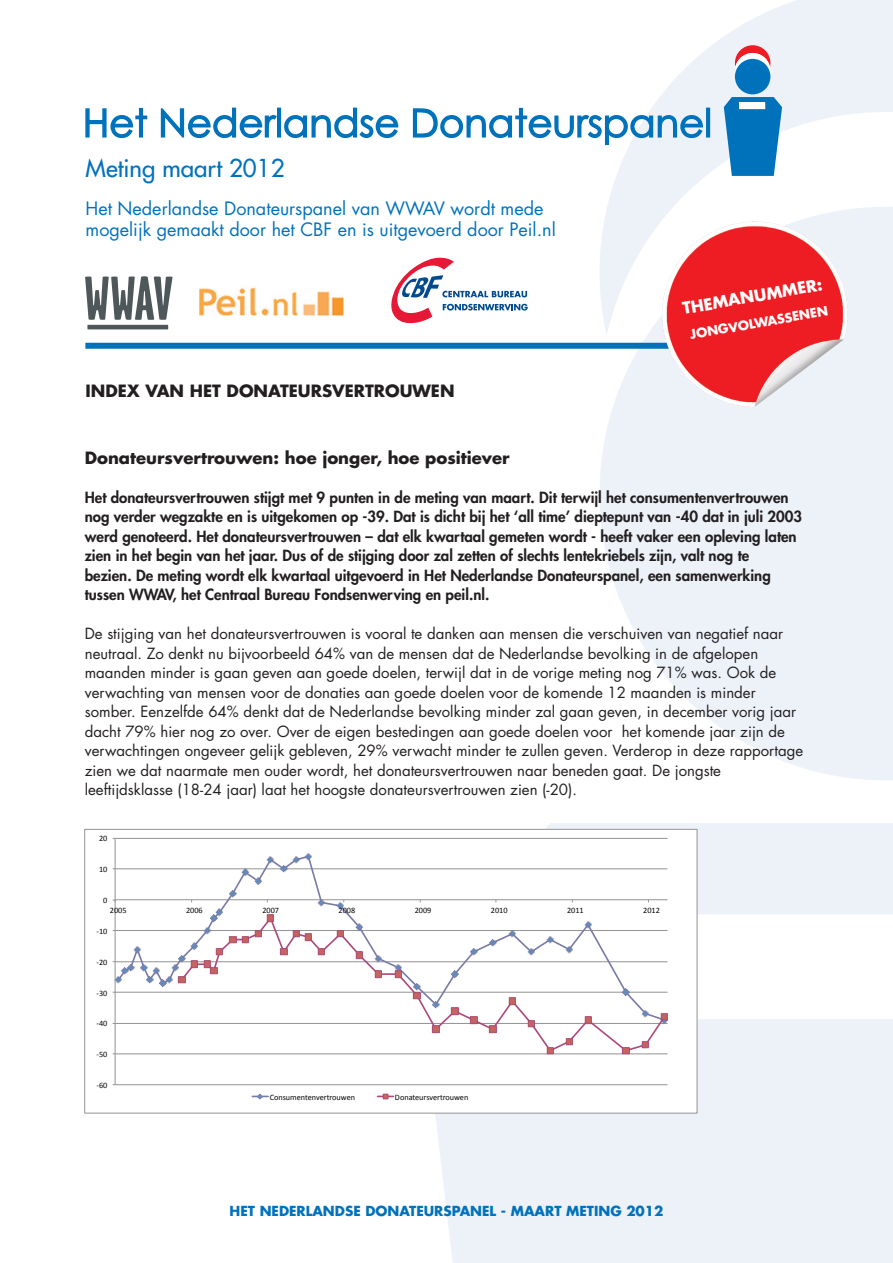
<style>
.page{position:relative;width:893px;height:1263px;background:#fff}
.page>*{position:absolute;margin:0;border:0;box-sizing:border-box;transform-origin:0 0}
.t1{font:500 24px "Futura Std";color:#0072bc}
.t2{font:18px/21px "Futura Std";color:#0072bc}
.t3{font:700 16.5px "Futura Std";color:#231f20}
.t4{font:700 16.05px "Futura Std";color:#fff}
.t5{font:15px/19.5px "Futura Std";color:#231f20}
.t6{font:800 15px/19.5px "Futura Std";color:#231f20}
.t7{font:700 13.5px "Futura Std";color:#0072bc}
.t8{font:700 12.6px "Futura Std";color:#fff}
.t9{font:8.25px "Calibri";color:#040503}
</style>
<div class="page">
<svg style="left:607px;top:0;width:286px;height:207px;fill:#eff4fa"></svg>
<svg style="left:599px;top:207px;width:294px;height:573px;fill:#edf2f9"></svg>
<svg style="left:420px;top:823px;width:473px;height:440px;fill:#edf2f9"></svg>
<svg style="left:85px;top:107px;width:63px;height:31px"></svg>
<svg style="left:160px;top:107px;width:239px;height:32px"></svg>
<svg style="left:412px;top:107px;width:292px;height:39px"></svg>
<hr style="left:706px;top:108px;width:4px;height:30px;background:#0072bc">
<svg style="left:735px;top:45px;width:35px;height:22px"></svg>
<div style="left:735px;top:53px;width:35px;height:36px;background:#fff;border-radius:50%"></div>
<div style="left:735px;top:59px;width:35px;height:35px;background:#0072bc;border-radius:50%"></div>
<svg style="left:724px;top:97px;width:58px;height:79px;background:#2586c5"></svg>
<div style="left:740px;top:103px;width:25px;height:6px;background:#fff"></div>
<svg style="left:85px;top:276px;width:88px;height:53px"></svg>
<img style="left:200px;top:287px;width:144px;height:29px">
<div style="left:85px;top:343px;width:723px;height:6px;background:#0072bc"></div>
<svg style="left:391px;top:257px;width:137px;height:67px"></svg>
<img style="left:655px;top:210px;width:203px;height:209px">
<div style="left:85px;top:829px;width:612px;height:284px;background:#fff"></div>
<hr style="left:115px;top:1084px;width:552px;height:1px;background:#939393">
<hr style="left:115px;top:1053px;width:552px;height:1px;background:#939393">
<hr style="left:115px;top:1023px;width:552px;height:1px;background:#939393">
<hr style="left:115px;top:868px;width:552px;height:1px;background:#939393">
<hr style="left:115px;top:838px;width:552px;height:1px;background:#939393">
<hr style="left:115px;top:838px;width:1px;height:247px;background:#939393">
<hr style="left:115px;top:899px;width:552px;height:1px;background:#939393">
<svg style="left:116px;top:859px;width:550px;height:72px"></svg>
<svg style="left:203px;top:909px;width:20px;height:7px"></svg>
<svg style="left:229px;top:890px;width:7px;height:7px"></svg>
<svg style="left:241px;top:869px;width:7px;height:7px"></svg>
<svg style="left:254px;top:878px;width:8px;height:7px"></svg>
<svg style="left:267px;top:856px;width:7px;height:8px"></svg>
<svg style="left:280px;top:853px;width:32px;height:20px"></svg>
<svg style="left:318px;top:899px;width:7px;height:7px"></svg>
<svg style="left:336px;top:900px;width:8px;height:10px"></svg>
<svg style="left:179px;top:916px;width:488px;height:137px"></svg>
<svg style="left:113px;top:943px;width:84px;height:50px"></svg>
<svg style="left:203px;top:948px;width:20px;height:27px"></svg>
<svg style="left:229px;top:936px;width:19px;height:7px"></svg>
<svg style="left:254px;top:930px;width:8px;height:8px"></svg>
<svg style="left:267px;top:915px;width:7px;height:7px"></svg>
<svg style="left:280px;top:948px;width:7px;height:8px"></svg>
<svg style="left:292px;top:930px;width:20px;height:11px"></svg>
<svg style="left:318px;top:948px;width:7px;height:8px"></svg>
<svg style="left:336px;top:930px;width:8px;height:8px"></svg>
<svg style="left:355px;top:952px;width:8px;height:7px"></svg>
<svg style="left:374px;top:971px;width:8px;height:7px"></svg>
<svg style="left:394px;top:964px;width:7px;height:14px"></svg>
<svg style="left:413px;top:983px;width:7px;height:16px"></svg>
<svg style="left:432px;top:1026px;width:7px;height:7px"></svg>
<svg style="left:451px;top:1008px;width:7px;height:7px"></svg>
<svg style="left:470px;top:1017px;width:7px;height:7px"></svg>
<svg style="left:489px;top:1026px;width:7px;height:7px"></svg>
<svg style="left:508px;top:998px;width:8px;height:7px"></svg>
<svg style="left:527px;top:1020px;width:8px;height:7px"></svg>
<svg style="left:546px;top:1047px;width:8px;height:7px"></svg>
<svg style="left:565px;top:1038px;width:7px;height:7px"></svg>
<svg style="left:584px;top:1017px;width:7px;height:7px"></svg>
<svg style="left:622px;top:1047px;width:7px;height:7px"></svg>
<svg style="left:642px;top:1041px;width:7px;height:8px"></svg>
<svg style="left:660px;top:1013px;width:8px;height:11px"></svg>
<svg style="left:252px;top:1093px;width:16px;height:7px"></svg>
<svg style="left:378px;top:1094px;width:15px;height:5px"></svg>
<div style="left:84px;top:829px;width:613px;height:284px;border:1px solid #939393"></div>
<svg style="left:682px;top:297px;width:30px;height:17px"></svg>
<h1 class="t1" style="left:86px;top:153px;width:200px">Meting maart 2012</h1>
<p class="t2" style="left:86px;top:198px;width:472px">Het Nederlandse Donateurspanel van WWAV wordt mede mogelijk gemaakt door het CBF en is uitgevoerd door Peil.nl</p>
<p class="t3" style="left:86px;top:380px;width:370px">Index van het donateursvertrouwen</p>
<p class="t4" style="left:710px;top:293px;width:31px;rotate:-10deg">MANU</p>
<p class="t4" style="left:764px;top:283px;width:58px;rotate:-10deg">MMER :</p>
<p class="t8" style="left:689px;top:326px;width:81px;rotate:-10deg">JON GVO LWASSENEN</p>
<p class="t3" style="left:85px;top:446px;width:426px">Donateursvertrouwen: hoe jonger, hoe positiever</p>
<p class="t6" style="left:85px;top:487px;width:719px">Het donateursvertrouwen stijgt met 9 punten in de meting van maart. Dit terwijl het consumentenvertrouwen nog verder wegzakte en is uitgekomen op -39. Dat is dicht bij het ‘all time’ dieptepunt van -40 dat in juli 2003 werd genoteerd. Het donateursvertrouwen – dat elk kwartaal gemeten wordt - heeft vaker een opleving laten zien in het begin van het jaar. Dus of de stijging door zal zetten of slechts lentekriebels zijn, valt nog te<br>bezien. De meting wordt elk kwartaal uitgevoerd in Het Nederlandse Donateurspanel, een samenwerking tussen WWAV, het Centraal Bureau Fondsenwerving en peil.nl.</p>
<p class="t5" style="left:85px;top:624px;width:720px">De stijging van het donateursvertrouwen is vooral te danken aan mensen die verschuiven van negatief naar neutraal. Zo denkt nu bijvoorbeeld 64% van de mensen dat de Nederlandse bevolking in de afgelopen maanden minder is gaan geven aan goede doelen, terwijl dat in de vorige meting nog 71% was. Ook de verwachting van mensen voor de donaties aan goede doelen voor de komende 12 maanden is minder somber. Eenzelfde 64% denkt dat de Nederlandse bevolking minder zal gaan geven, in december vorig jaar dacht 79% hier nog zo over. Over de eigen bestedingen aan goede doelen voor het komende jaar zijn de verwachtingen ongeveer gelijk gebleven, 29% verwacht minder te zullen geven. Verderop in deze rapportage zien we dat naarmate men ouder wordt, het donateursvertrouwen naar beneden gaat. De jongste leeftijdsklasse (18-24 jaar) laat het hoogste donateursvertrouwen zien (-20).</p>
<p class="t9" style="left:99px;top:833px;width:10px">20</p>
<p class="t9" style="left:99px;top:864px;width:10px">10</p>
<p class="t9" style="left:103px;top:895px;width:6px">0</p>
<p class="t9" style="left:110px;top:905px;width:18px">2005</p>
<p class="t9" style="left:186px;top:905px;width:18px">2006</p>
<p class="t9" style="left:262px;top:905px;width:18px">2007</p>
<p class="t9" style="left:339px;top:905px;width:18px">2008</p>
<p class="t9" style="left:415px;top:905px;width:18px">2009</p>
<p class="t9" style="left:491px;top:905px;width:18px">2010</p>
<p class="t9" style="left:567px;top:905px;width:18px">2011</p>
<p class="t9" style="left:643px;top:905px;width:18px">2012</p>
<p class="t9" style="left:97px;top:926px;width:12px">--‐10</p>
<p class="t9" style="left:97px;top:957px;width:12px">--‐20</p>
<p class="t9" style="left:97px;top:988px;width:12px">--‐30</p>
<p class="t9" style="left:97px;top:1018px;width:12px">--‐40</p>
<p class="t9" style="left:97px;top:1049px;width:12px">--‐50</p>
<p class="t9" style="left:97px;top:1080px;width:12px">--‐60</p>
<p class="t9" style="left:270px;top:1092px;width:87px">Consumentenvertrouwen</p>
<p class="t9" style="left:395px;top:1092px;width:75px">Donateursvertrouwen</p>
<p class="t7" style="left:230px;top:1202px;width:10px">HET</p>
<p class="t7" style="left:260px;top:1202px;width:11px">NEDER</p>
<p class="t7" style="left:306px;top:1202px;width:18px">LANDSE</p>
<p class="t7" style="left:365px;top:1202px;width:11px">DONATEURS</p>
<p class="t7" style="left:452px;top:1202px;width:19px">PANE</p>
<p class="t7" style="left:490px;top:1202px;width:45px">L - MAART</p>
<p class="t7" style="left:566px;top:1202px;width:99px">METING 2012</p>
</div>
